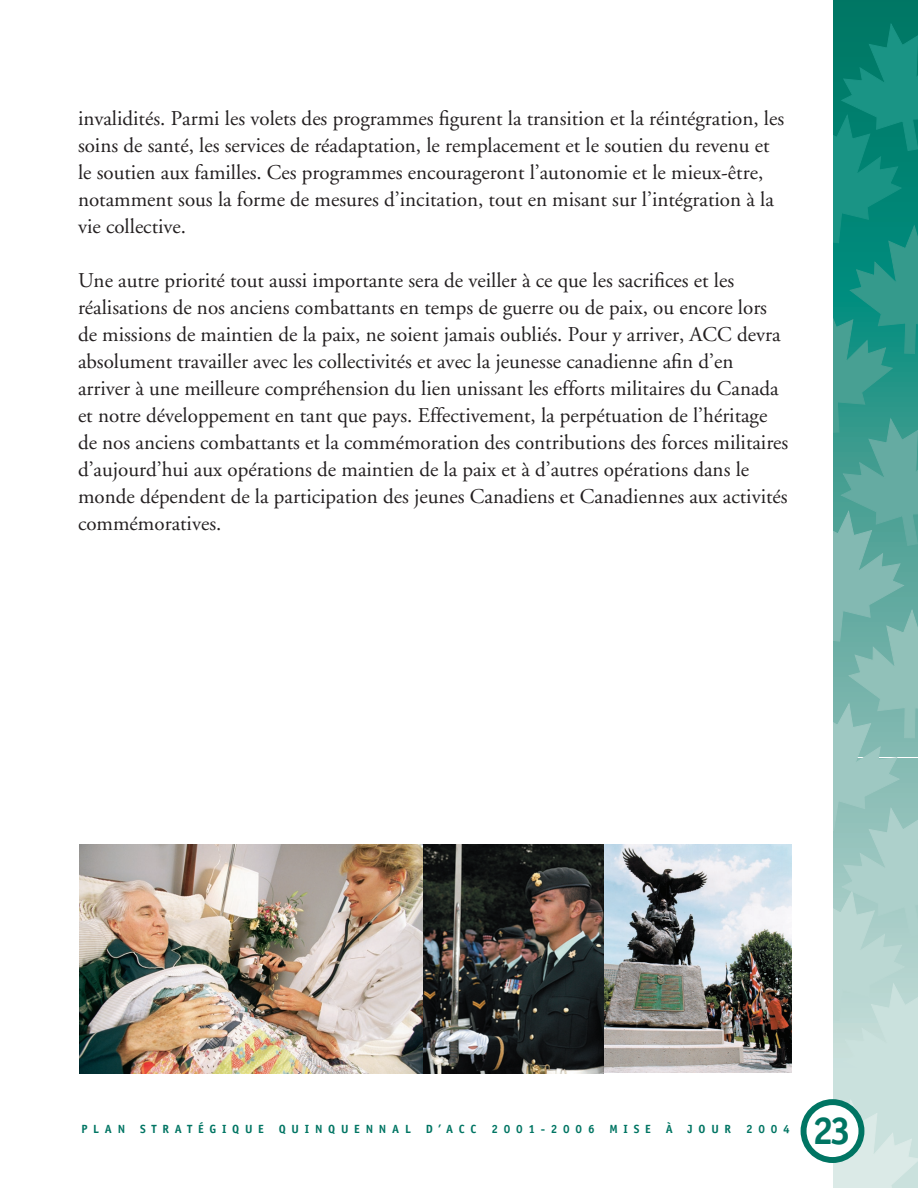
<style>
.page{position:relative;width:918px;height:1188px;background:#fff}
.page>*{position:absolute;margin:0;border:0;box-sizing:border-box;transform-origin:0 0}
.t1{font:700 39px "Officina Sans";color:#007563}
.t2{font:21px/27px "Adobe Garamond";color:#231f20}
.t3{font:700 11.85px "Officina Sans";letter-spacing:.485em;color:#007563}
</style>
<div class="page">
<hr style="left:833px;top:0;width:85px;height:2px;background:#007664">
<div style="left:833px;top:2px;width:85px;height:5px;background:#007764"></div>
<div style="left:833px;top:7px;width:85px;height:5px;background:#007765"></div>
<div style="left:833px;top:12px;width:85px;height:5px;background:#007765"></div>
<div style="left:833px;top:17px;width:85px;height:5px;background:#007865"></div>
<div style="left:833px;top:22px;width:85px;height:5px;background:#007866"></div>
<svg style="left:833px;top:24px;width:85px;height:1164px;background:#6ab2a8"></svg>
<div style="left:804px;top:1102px;width:57px;height:58px;background:#fff;border-radius:50%"></div>
<div style="left:801px;top:1099px;width:63px;height:64px;border:6px solid #007563;border-radius:50%"></div>
<img style="left:604px;top:844px;width:187px;height:228px">
<img style="left:80px;top:844px;width:524px;height:230px">
<p class="t2" style="left:78px;top:105px;width:708px">invalidités. Parmi les volets des programmes figurent la transition et la réintégration, les soins de santé, les services de réadaptation, le remplacement et le soutien du revenu et le soutien aux familles. Ces programmes encourageront l’autonomie et le mieux-être, notamment sous la forme de mesures d’incitation, tout en misant sur l’intégration à la vie collective.</p>
<p class="t2" style="left:78px;top:267px;width:712px">Une autre priorité tout aussi importante sera de veiller à ce que les sacrifices et les réalisations de nos anciens combattants en temps de guerre ou de paix, ou encore lors de missions de maintien de la paix, ne soient jamais oubliés. Pour y arriver, ACC devra absolument travailler avec les collectivités et avec la jeunesse canadienne afin d’en arriver à une meilleure compréhension du lien unissant les efforts militaires du Canada et notre développement en tant que pays. Effectivement, la perpétuation de l’héritage de nos anciens combattants et la commémoration des contributions des forces militaires d’aujourd’hui aux opérations de maintien de la paix et à d’autres opérations dans le monde dépendent de la participation des jeunes Canadiens et Canadiennes aux activités commémoratives.</p>
<p class="t3" style="left:81px;top:1122px;width:710px">PLAN STRATÉGIQUE QUINQUENNAL D’ACC 2001-2006 MISE À JOUR 2004</p>
<h1 class="t1" style="left:812px;top:1106px;width:41px">23</h1>
</div>
